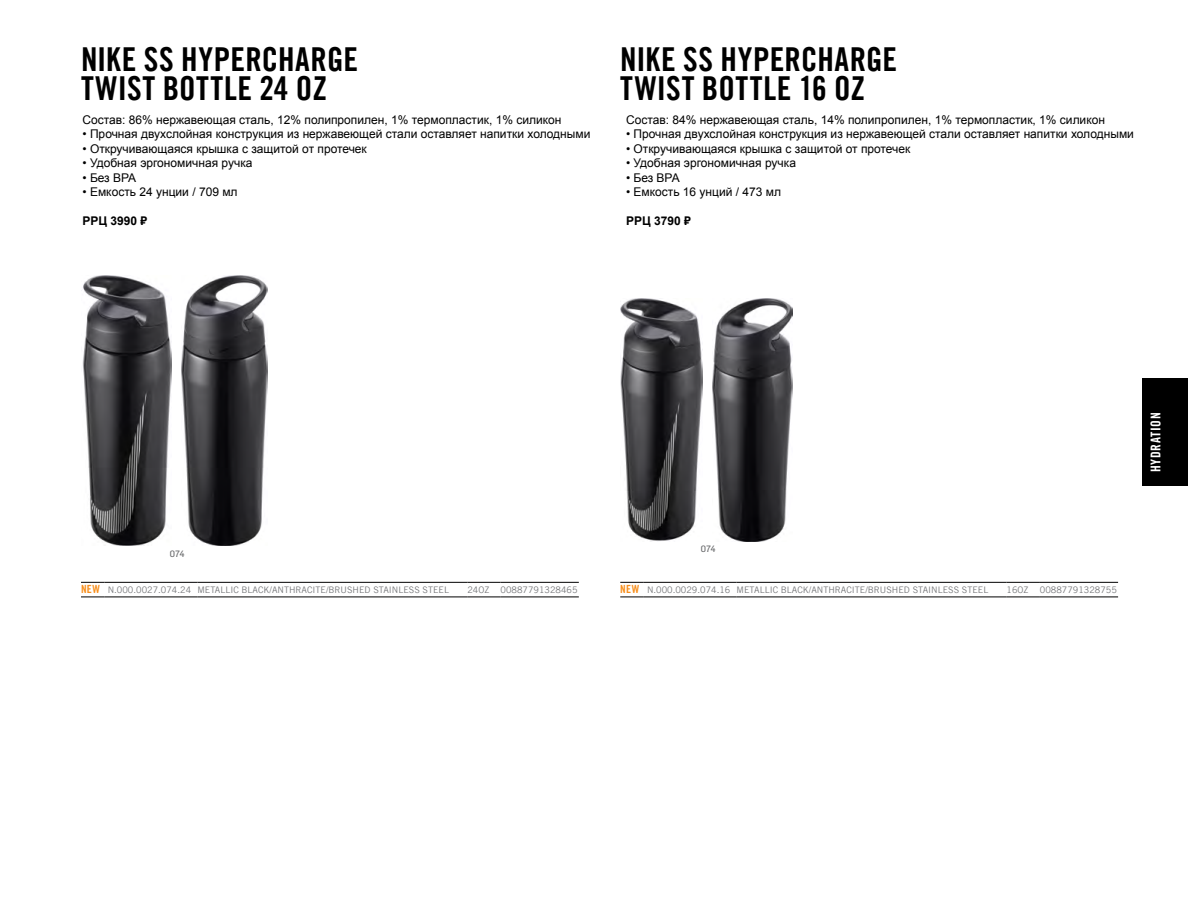
<style>
.page{position:relative;width:1188px;height:918px;background:#fff}
.page>*{position:absolute;margin:0;border:0;box-sizing:border-box;transform-origin:0 0}
.t1{font:700 condensed 33px/29.2px "Trade Gothicfor Nike 365";letter-spacing:.005em;color:#000}
.t2{font:700 condensed 13.5px "Trade Gothicfor Nike 365";letter-spacing:.05em;color:#fff}
.t3{font:12px "Arial";color:#000}
.t4{font:700 12px "Arial";color:#000}
.t5{font:9px "Trade Gothicfor Nike 365";color:#77787b}
.t6{font:9px "Flama Basic";letter-spacing:-.025em;color:#636466}
.s1{font-weight:700;font-stretch:condensed;font-size:11.25px;color:#f78f1e}
</style>
<div class="page">
<div style="left:1142px;top:378px;width:46px;height:108px;background:#000"></div>
<svg style="left:81px;top:582px;width:24px;height:1px"></svg>
<hr style="left:105px;top:582px;width:92px;height:1px;background:#000">
<hr style="left:197px;top:582px;width:270px;height:1px;background:#000">
<hr style="left:467px;top:582px;width:34px;height:1px;background:#000">
<hr style="left:501px;top:582px;width:78px;height:1px;background:#000">
<svg style="left:81px;top:597px;width:24px;height:1px"></svg>
<hr style="left:105px;top:597px;width:92px;height:1px;background:#000">
<hr style="left:197px;top:597px;width:270px;height:1px;background:#000">
<hr style="left:467px;top:597px;width:34px;height:1px;background:#000">
<hr style="left:501px;top:597px;width:78px;height:1px;background:#000">
<img style="left:82px;top:276px;width:90px;height:270px">
<img style="left:181px;top:276px;width:86px;height:270px">
<svg style="left:620px;top:582px;width:24px;height:1px"></svg>
<hr style="left:644px;top:582px;width:93px;height:1px;background:#000">
<hr style="left:737px;top:582px;width:270px;height:1px;background:#000">
<hr style="left:1007px;top:582px;width:33px;height:1px;background:#000">
<hr style="left:1040px;top:582px;width:78px;height:1px;background:#000">
<svg style="left:620px;top:597px;width:24px;height:1px"></svg>
<hr style="left:644px;top:597px;width:93px;height:1px;background:#000">
<hr style="left:737px;top:597px;width:270px;height:1px;background:#000">
<hr style="left:1007px;top:597px;width:33px;height:1px;background:#000">
<hr style="left:1040px;top:597px;width:78px;height:1px;background:#000">
<img style="left:620px;top:298px;width:83px;height:244px">
<img style="left:713px;top:298px;width:80px;height:244px">
<h1 class="t1" style="left:81px;top:44px;width:279px">NIKE SS HYPERCHARGE<br>TWIST BOTTLE 24 OZ</h1>
<p class="t3" style="left:82px;top:112px;width:481px">Состав: 86% нержавеющая сталь, 12% полипропилен, 1% термопластик, 1% силикон</p>
<p class="t3" style="left:82px;top:126px;width:510px">• Прочная двухслойная конструкция из нержавеющей стали оставляет напитки холодными</p>
<p class="t3" style="left:82px;top:141px;width:286px">• Откручивающаяся крышка с защитой от протечек</p>
<p class="t3" style="left:82px;top:155px;width:172px">• Удобная эргономичная ручка</p>
<p class="t3" style="left:82px;top:170px;width:55px">• Без BPA</p>
<p class="t3" style="left:82px;top:184px;width:157px">• Емкость 24 унции / 709 мл</p>
<p class="t4" style="left:82px;top:213px;width:66px">РРЦ 3990 ₽</p>
<h1 class="t1" style="left:620px;top:44px;width:279px">NIKE SS HYPERCHARGE<br>TWIST BOTTLE 16 OZ</h1>
<p class="t3" style="left:626px;top:112px;width:481px">Состав: 84% нержавеющая сталь, 14% полипропилен, 1% термопластик, 1% силикон</p>
<p class="t3" style="left:626px;top:126px;width:510px">• Прочная двухслойная конструкция из нержавеющей стали оставляет напитки холодными</p>
<p class="t3" style="left:626px;top:141px;width:286px">• Откручивающаяся крышка с защитой от протечек</p>
<p class="t3" style="left:626px;top:155px;width:172px">• Удобная эргономичная ручка</p>
<p class="t3" style="left:626px;top:170px;width:55px">• Без BPA</p>
<p class="t3" style="left:626px;top:184px;width:157px">• Емкость 16 унций / 473 мл</p>
<p class="t4" style="left:626px;top:213px;width:66px">РРЦ 3790 ₽</p>
<p class="t6" style="left:170px;top:547px;width:16px">074</p>
<p class="t5" style="left:81px;top:585px;width:370px"><span class="s1">NEW</span> N.000.0027.074.24 METALLIC BLACK/ANTHRACITE/BRUSHED STAINLESS STEEL</p>
<p class="t5" style="left:467px;top:585px;width:24px">24OZ</p>
<p class="t5" style="left:501px;top:585px;width:78px">00887791328465</p>
<p class="t6" style="left:701px;top:542px;width:16px">074</p>
<p class="t5" style="left:620px;top:585px;width:370px"><span class="s1">NEW</span> N.000.0029.074.16 METALLIC BLACK/ANTHRACITE/BRUSHED STAINLESS STEEL</p>
<p class="t5" style="left:1007px;top:585px;width:24px">16OZ</p>
<p class="t5" style="left:1040px;top:585px;width:78px">00887791328755</p>
<p class="t2" style="left:1147px;top:472px;width:61px;rotate:-90deg">HYDRATION</p>
</div>
